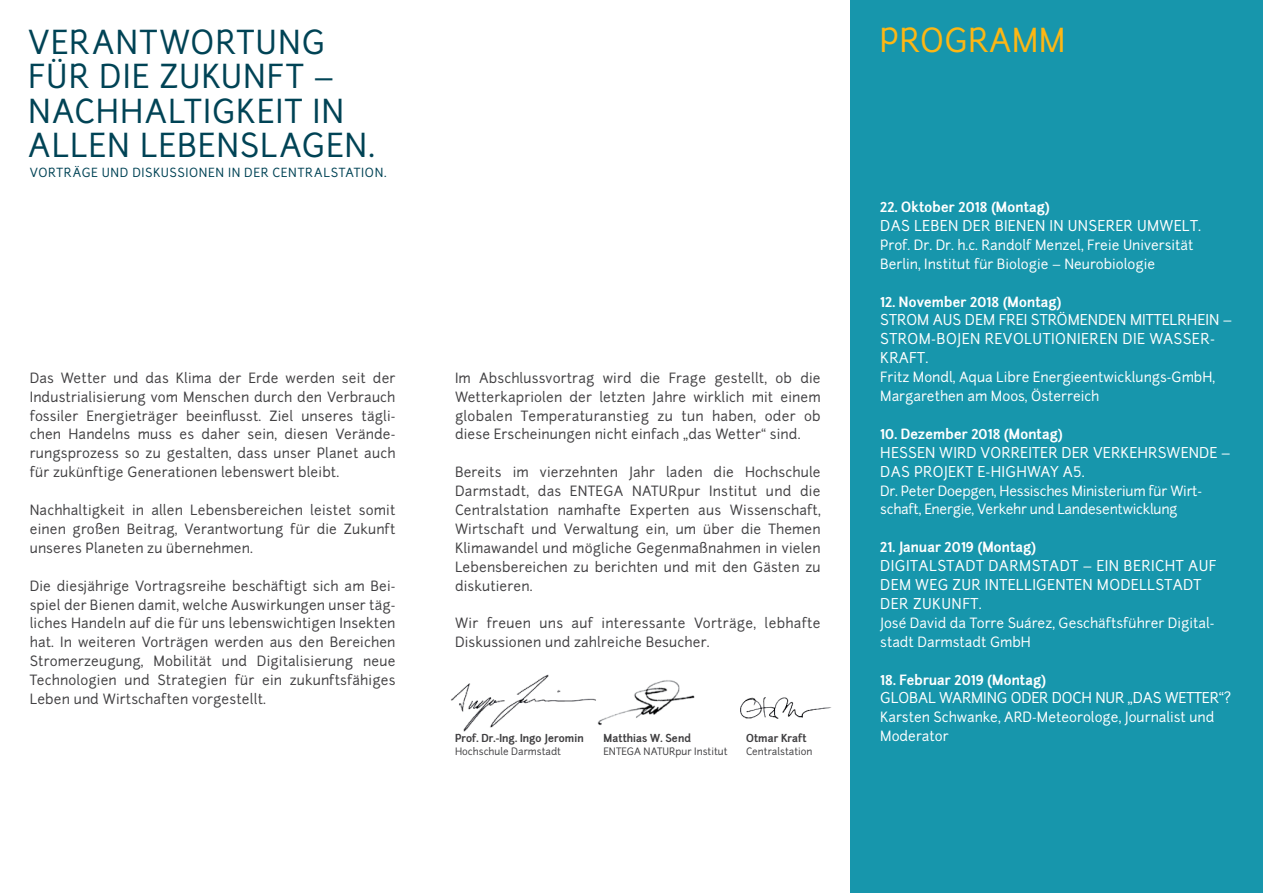
<style>
.page{position:relative;width:1263px;height:893px;background:#fff}
.page>*{position:absolute;margin:0;border:0;box-sizing:border-box;transform-origin:0 0}
.t1{font:31.5px/34.5px "Junction";letter-spacing:.03em;color:#004355}
.t2{font:31.5px "Junction";letter-spacing:.01em;color:#fdb714}
.t3{font:14.25px/18.9px "Junction";letter-spacing:.02em;color:#fff}
.t4{font:14.25px "Junction";letter-spacing:-.01em;color:#fff}
.t5{font:13.5px/18.9px "Junction";letter-spacing:.01em;color:#414042;text-align:justify}
.t6{font:13.5px/18.9px "Junction";color:#fff}
.t7{font:700 13.5px "Junction";color:#fff}
.t8{font:13.5px/18.9px "Junction";letter-spacing:-.02em;color:#fff}
.t9{font:12px "Junction";letter-spacing:.055em;color:#004355}
.t10{font:700 10.5px "Junction";color:#414042}
.t11{font:9.75px "Junction";color:#414042}
</style>
<div class="page">
<div style="left:850px;top:0;width:413px;height:893px;background:#1796ac"></div>
<img style="left:597px;top:680px;width:98px;height:45px">
<img style="left:740px;top:697px;width:92px;height:22px">
<img style="left:451px;top:674px;width:145px;height:58px">
<h1 class="t1" style="left:28px;top:25px;width:348px">Verantwortung für die zukunft – nachhaltigkeit in allen lebenslagen.</h1>
<p class="t9" style="left:30px;top:165px;width:358px">vorträge und diskussionen in der centralstation.</p>
<p class="t5" style="left:30px;top:368px;width:367px">Das Wetter und das Klima der Erde werden seit der I ndustrialisierung vom Menschen durch den Verbrauch fossiler Energieträger beeinflusst. Ziel unseres tägli&shy;chen Handelns muss es daher sein, diesen Verände&shy;rungsprozess so zu gestalten, dass unser Planet auch für zukünftige Generationen lebenswert bleibt.</p>
<p class="t5" style="left:30px;top:501px;width:367px">Nachhaltigkeit in allen Lebensbereichen leistet somit einen großen Beitrag, Verantwortung für die Zukunft unseres Planeten zu übernehmen.</p>
<p class="t5" style="left:30px;top:576px;width:367px">Die diesjährige Vortragsreihe beschäftigt sich am Bei&shy;spiel der Bienen damit, welche Auswirkungen unser täg&shy;liches Handeln auf die für uns lebenswichtigen I nsekten hat. I n weiteren Vorträgen werden aus den Bereichen Stromerzeugung, Mobilität und Digitalisierung neue Technologien und Strategien für ein zukunftsfähiges Leben und Wirtschaften vorgestellt.</p>
<p class="t5" style="left:455px;top:368px;width:367px">I m Abschlussvortrag wird die Frage gestellt, ob die Wetterkapriolen der letzten Jahre wirklich mit einem globalen Temperaturanstieg zu tun haben, oder ob diese Erscheinungen nicht einfach „das Wetter“ sind.</p>
<p class="t5" style="left:455px;top:463px;width:367px">Bereits im vierzehnten Jahr laden die Hochschule<br>Darmstadt, das ENTEGA</p>
<p class="t5" style="left:455px;top:482px;width:367px;text-indent:223px">pur I nstitut und die Centralstation namhafte Experten aus Wissenschaft, Wirtschaft und Verwaltung ein, um über die Themen Klimawandel und mögliche Gegenmaßnahmen in vielen Lebensbereichen zu berichten und mit den Gästen zu diskutieren.</p>
<p class="t5" style="left:455px;top:614px;width:367px">Wir freuen uns auf interessante Vorträge, lebhafte<br>Diskussionen und zahlreiche Besucher.</p>
<p class="t5" style="left:632px;top:482px;width:10px">NATUR</p>
<p class="t10" style="left:455px;top:731px;width:130px">Prof. Dr.-Ing. Ingo Jeromin</p>
<p class="t10" style="left:603px;top:731px;width:89px">Matthias W. Send</p>
<p class="t10" style="left:746px;top:731px;width:62px">Otmar Kraft</p>
<p class="t11" style="left:455px;top:745px;width:108px">Hochschule Darmstadt</p>
<p class="t11" style="left:603px;top:745px;width:8px">ENTEGA</p>
<p class="t11" style="left:644px;top:745px;width:8px">NATUR</p>
<p class="t11" style="left:675px;top:745px;width:54px">pur I nstitut</p>
<p class="t11" style="left:746px;top:745px;width:68px">Centralstation</p>
<h1 class="t2" style="left:879px;top:21px;width:187px">programm</h1>
<p class="t7" style="left:880px;top:198px;width:171px">22. Oktober 2018 (Montag)</p>
<p class="t3" style="left:880px;top:216px;width:322px">das leben der bienen in unserer umwelt.</p>
<p class="t6" style="left:880px;top:235px;width:315px">Prof. Dr. Dr. h.c. Randolf Menzel, Freie U niversität<br>Berlin, I nstitut für Biologie – Neurobiologie</p>
<p class="t7" style="left:880px;top:293px;width:183px">12. November 2018 (Montag)</p>
<p class="t3" style="left:880px;top:311px;width:353px">strom aus dem frei strömenden M ittelrhein –<br>Strom-Bojen revolutionieren die Wasser&shy;kraft.</p>
<p class="t6" style="left:880px;top:368px;width:336px">Fritz Mondl, Aqua Libre Energieentwicklungs-GmbH,<br>M argarethen am M oos, Österreich</p>
<p class="t7" style="left:880px;top:425px;width:184px">10. Dezember 2018 (Montag)</p>
<p class="t3" style="left:880px;top:443px;width:352px">H essen wird Vorreiter der verkehrswende –<br>Das Projekt e-H ighway A5.</p>
<p class="t8" style="left:880px;top:481px;width:323px">Dr. Peter Doepgen, Hessisches M inisterium für Wirt&shy;schaft, Energie, Verkehr und Landesentwicklung</p>
<p class="t7" style="left:880px;top:539px;width:157px">21. Januar 2019 (Montag)</p>
<p class="t3" style="left:880px;top:556px;width:338px">digitalstadt Darmstadt – ein Bericht auf dem Weg zur intelligenten Modellstadt der Zukunft.</p>
<p class="t6" style="left:880px;top:613px;width:336px">José David da Torre Suárez, Geschäftsführer Digital&shy;stadt Darmstadt GmbH</p>
<p class="t7" style="left:880px;top:671px;width:167px">18. Februar 2019 (Montag)</p>
<p class="t4" style="left:880px;top:689px;width:352px">Global warming oder doch nur „das Wetter“?</p>
<p class="t6" style="left:880px;top:708px;width:134px">Karsten Schwanke, ARD</p>
<p class="t6" style="left:1032px;top:708px;width:184px">-Meteorologe, Journalist und</p>
<p class="t6" style="left:880px;top:727px;width:70px">M oderator</p>
</div>
